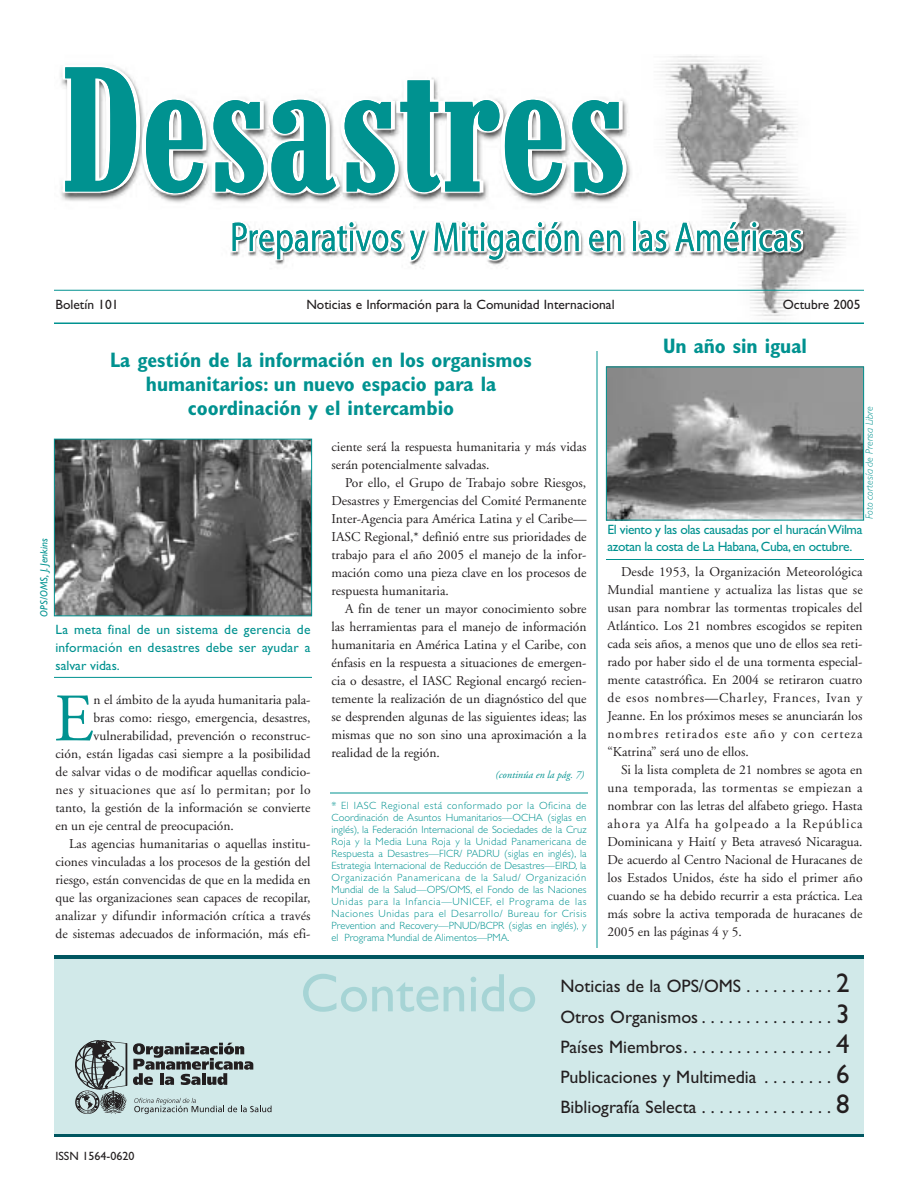
<style>
.page{position:relative;width:918px;height:1188px;background:#fff}
.page>*{position:absolute;margin:0;border:0;box-sizing:border-box;transform-origin:0 0}
.t1{font:67.8px "Adobe Garamond";color:#009290}
.t2{font:54.45px "Gill Sans";color:#a6d4d5}
.t3{font:700 condensed 21px/24px "Gill Sans";color:#009290;text-align:center}
.t4{font:18px/30.2px "Gill Sans";color:#231f20;text-align:justify}
.t5{font:13.5px/18px "Adobe Garamond";color:#231f20;text-align:justify}
.t6{font:13.5px/18px "Gill Sans";letter-spacing:-.025em;color:#009290}
.t7{font:13.5px "Gill Sans";color:#231f20}
.t8{font:13.5px "Adobe Garamond";letter-spacing:.03em;color:#231f20}
.t9{font:12px "Gill Sans";color:#231f20}
.t10{font:300 10.5px/12px "Gill Sans";color:#009290;text-align:justify}
.t11{font:italic 300 10.5px "Gill Sans";color:#009290}
.t12{font:italic 10.5px "Adobe Garamond";color:#009290}
.t13{font:italic 10.5px "Gill Sans";color:#009290}
.s1{font-size:27px}
</style>
<div class="page">
<img style="left:54px;top:56px;width:806px;height:267px">
<svg style="left:63px;top:65px;width:568px;height:130px"></svg>
<svg style="left:225px;top:221px;width:401px;height:41px"></svg>
<hr style="left:633px;top:221px;width:3px;height:30px;background:#009290">
<svg style="left:634px;top:221px;width:169px;height:32px"></svg>
<hr style="left:54px;top:290px;width:810px;height:1px;background:#009290">
<hr style="left:54px;top:323px;width:810px;height:1px;background:#009290">
<div style="left:54px;top:956px;width:810px;height:181px;background:linear-gradient(to right,#005660,#005660)"></div>
<div style="left:54px;top:959px;width:810px;height:174px;background:#d1e9e9"></div>
<svg style="left:133px;top:1043px;width:120px;height:42px"></svg>
<svg style="left:134px;top:1098px;width:138px;height:16px"></svg>
<hr style="left:597px;top:351px;width:1px;height:597px;background:#009290">
<img style="left:56px;top:441px;width:254px;height:173px">
<div style="left:54px;top:439px;width:258px;height:177px;border:1px solid #009290"></div>
<hr style="left:606px;top:559px;width:258px;height:1px;background:#009290">
<img style="left:608px;top:369px;width:254px;height:149px">
<div style="left:606px;top:367px;width:258px;height:153px;border:1px solid #009290"></div>
<hr style="left:330px;top:793px;width:258px;height:1px;background:#009290">
<hr style="left:54px;top:677px;width:258px;height:1px;background:#009290">
<svg style="left:76px;top:1040px;width:51px;height:74px"></svg>
<p class="t7" style="left:56px;top:297px;width:65px">Boletín 101</p>
<p class="t7" style="left:306px;top:297px;width:310px">Noticias e Información para la Comunidad Internacional</p>
<p class="t7" style="left:783px;top:297px;width:79px">Octubre 2005</p>
<h3 class="t3" style="left:110px;top:350px;width:423px">La gestión de la información en los organismos humanitarios: un nuevo espacio para la coordinación y el intercambio</h3>
<p class="t13" style="left:40px;top:616px;width:80px;rotate:-90deg">OPS/OMS, J. Jenkins</p>
<p class="t6" style="left:56px;top:620px;width:257px;text-align:justify">La meta final de un sistema de gerencia de información en desastres debe ser ayudar a salvar vidas.</p>
<h1 class="t1" style="left:54px;top:692px;width:41px">E</h1>
<p class="t5" style="left:94px;top:692px;width:219px">n el ámbito de la ayuda humanitaria pala-</p>
<p class="t5" style="left:94px;top:710px;width:218px">bras como: riesgo, emergencia, desastres,</p>
<p class="t5" style="left:94px;top:728px;width:218px">vulnerabilidad, prevención o reconstruc-</p>
<p class="t5" style="left:56px;top:746px;width:257px">ción, están ligadas casi siempre a la posibilidad</p>
<p class="t5" style="left:56px;top:764px;width:257px">de salvar vidas o de modificar aquellas condicio-</p>
<p class="t8" style="left:56px;top:785px;width:257px">nes y situaciones que así lo permitan; por lo</p>
<p class="t5" style="left:56px;top:800px;width:257px">tanto, la gestión de la información se convierte</p>
<p class="t5" style="left:56px;top:818px;width:180px">en un eje central de preocupación.</p>
<p class="t5" style="left:69px;top:836px;width:243px">Las agencias humanitarias o aquellas institu-</p>
<p class="t5" style="left:56px;top:854px;width:257px">ciones vinculadas a los procesos de la gestión del</p>
<p class="t5" style="left:56px;top:872px;width:257px">riesgo, están convencidas de que en la medida en</p>
<p class="t5" style="left:56px;top:890px;width:257px">que las organizaciones sean capaces de recopilar,</p>
<p class="t5" style="left:56px;top:908px;width:257px">analizar y difundir información crítica a través</p>
<p class="t5" style="left:56px;top:926px;width:257px">de sistemas adecuados de información, más efi-</p>
<p class="t5" style="left:332px;top:439px;width:257px">ciente será la respuesta humanitaria y más vidas serán potencialmente salvadas.</p>
<p class="t5" style="left:332px;top:475px;width:257px;text-indent:14px">Por ello, el Grupo de Trabajo sobre Riesgos, Desastres y Emergencias del Comité Permanente Inter-Agencia para América Latina y el Caribe— IASC Regional,* definió entre sus prioridades de trabajo para el año 2005 el manejo de la infor&shy;mación como una pieza clave en los procesos de respuesta humanitaria.</p>
<p class="t5" style="left:332px;top:601px;width:257px;text-indent:13px">A fin de tener un mayor conocimiento sobre las herramientas para el manejo de información humanitaria en América Latina y el Caribe, con énfasis en la respuesta a situaciones de emergen&shy;cia o desastre, el IASC Regional encargó recien&shy;temente la realización de un diagnóstico del que se desprenden algunas de las siguientes ideas; las mismas que no son sino una aproximación a la realidad de la región.</p>
<p class="t12" style="left:496px;top:771px;width:90px">(continúa en la pág. 7)</p>
<p class="t10" style="left:331px;top:799px;width:257px">* El IASC Regional está conformado por la Oficina de Coordinación de Asuntos Humanitarios—OCHA (siglas en inglés), la Federación Internacional de Sociedades de la Cruz Roja y la Media Luna Roja y la Unidad Panamericana de Respuesta a Desastres—FICR/ PADRU (siglas en inglés), la Estrategia Internacional de Reducción de Desastres—EIRD, la Organización Panamericana de la Salud/ Organización Mundial de la Salud—OPS/OMS, el Fondo de las Naciones Unidas para la Infancia—UNICEF, el Programa de las Naciones Unidas para el Desarrollo/ Bureau for Crisis Prevention and Recovery—PNUD/BCPR (siglas en inglés), y el Programa Mundial de Alimentos—PMA.</p>
<h3 class="t3" style="left:663px;top:336px;width:145px">Un año sin igual</h3>
<p class="t11" style="left:863px;top:519px;width:114px;rotate:-90deg">Foto cortesía de Prensa Libre</p>
<p class="t6" style="left:608px;top:521px;width:256px;line-height:16.5px">El viento y las olas causadas por el huracán Wilma azotan la costa de La Habana,Cuba,en octubre.</p>
<p class="t5" style="left:608px;top:564px;width:257px;text-indent:14px">Desde 1953, la Organización Meteorológica Mundial mantiene y actualiza las listas que se usan para nombrar las tormentas tropicales del Atlántico. Los 21 nombres escogidos se repiten cada seis años, a menos que uno de ellos sea reti&shy;rado por haber sido el de una tormenta especial&shy;mente catastrófica. En 2004 se retiraron cuatro de esos nombres—Charley, Frances, Ivan y Jeanne. En los próximos meses se anunciarán los nombres retirados este año y con certeza “Katrina” será uno de ellos.</p>
<p class="t5" style="left:607px;top:762px;width:257px;text-indent:14px">Si la lista completa de 21 nombres se agota en una temporada, las tormentas se empiezan a nombrar con las letras del alfabeto griego. Hasta ahora ya Alfa ha golpeado a la República Dominicana y Haití y Beta atravesó Nicaragua.<br>De acuerdo al Centro Nacional de Huracanes de los Estados Unidos, éste ha sido el primer año cuando se ha debido recurrir a esta práctica. Lea más sobre la activa temporada de huracanes de 2005 en las páginas 4 y 5.</p>
<p class="t9" style="left:56px;top:1148px;width:80px">ISSN 1564-0620</p>
<h2 class="t2" style="left:300px;top:961px;width:238px">Contenido</h2>
<h3 class="t4" style="left:560px;top:971px;width:291px">Noticias de la OPS/OMS . . . . . . . . . . <span class="s1">2<br></span>Otros Organismos . . . . . . . . . . . . . . . <span class="s1">3<br></span>Países Miembros. . . . . . . . . . . . . . . . . <span class="s1">4<br></span>Publicaciones y Multimedia . . . . . . . . <span class="s1">6<br></span>Bibliografía Selecta . . . . . . . . . . . . . . . <span class="s1">8</span></h3>
</div>
